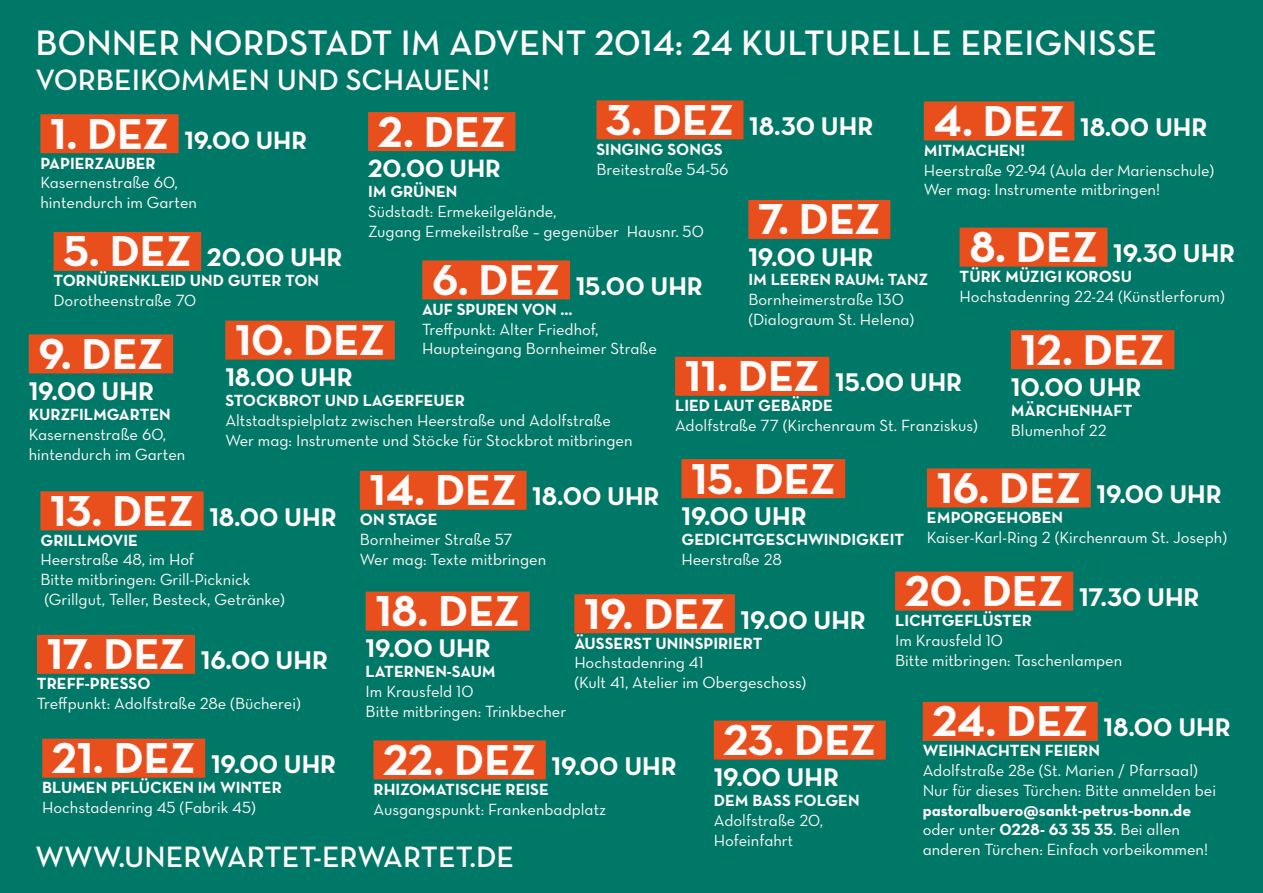
<style>
.page{position:relative;width:1263px;height:893px;background:#007868}
.page>*{position:absolute;margin:0;border:0;box-sizing:border-box;transform-origin:0 0}
.t1{font:44.1px "Neutra Text Bold Alt";color:#fffbfa}
.t2{font:36px "Neutra Text Demi Alt";color:#fffbfa}
.t3{font:30px "Neutra Text Demi Alt";color:#fffbfa}
.t4{font:26.1px "Neutra Text Bold Alt";color:#fffbfa}
.t5{font:25.5px "Neutra Text Bold Alt";color:#fffbfa}
.t6{font:16.5px/19.8px "Neutra Text Book Alt";color:#fffbfa}
.t7{font:16.5px "Neutra Text Bold Alt";color:#fffbfa}
.s1{font-size:44.1px}
.s2{font-family:"Neutra Text Bold Alt"}
.s3{font-size:15.6px}
</style>
<div class="page">
<div style="left:40px;top:114px;width:139px;height:39px;background:#e94f1d"></div>
<div style="left:368px;top:112px;width:147px;height:39px;background:#e94f1d"></div>
<div style="left:596px;top:100px;width:147px;height:39px;background:#e94f1d"></div>
<div style="left:924px;top:101px;width:150px;height:39px;background:#e94f1d"></div>
<div style="left:54px;top:232px;width:147px;height:39px;background:#e94f1d"></div>
<div style="left:422px;top:260px;width:148px;height:39px;background:#e94f1d"></div>
<div style="left:748px;top:200px;width:142px;height:39px;background:#e94f1d"></div>
<div style="left:959px;top:228px;width:148px;height:39px;background:#e94f1d"></div>
<div style="left:29px;top:334px;width:144px;height:39px;background:#e94f1d"></div>
<div style="left:225px;top:321px;width:170px;height:39px;background:#e94f1d"></div>
<div style="left:675px;top:357px;width:154px;height:39px;background:#e94f1d"></div>
<div style="left:1011px;top:330px;width:163px;height:39px;background:#e94f1d"></div>
<div style="left:40px;top:491px;width:164px;height:39px;background:#e94f1d"></div>
<div style="left:360px;top:471px;width:167px;height:39px;background:#e94f1d"></div>
<div style="left:681px;top:459px;width:164px;height:39px;background:#e94f1d"></div>
<div style="left:927px;top:468px;width:164px;height:39px;background:#e94f1d"></div>
<div style="left:37px;top:635px;width:158px;height:39px;background:#e94f1d"></div>
<div style="left:366px;top:592px;width:164px;height:39px;background:#e94f1d"></div>
<div style="left:574px;top:594px;width:161px;height:39px;background:#e94f1d"></div>
<div style="left:895px;top:572px;width:178px;height:39px;background:#e94f1d"></div>
<div style="left:373px;top:740px;width:173px;height:39px;background:#e94f1d"></div>
<div style="left:714px;top:721px;width:172px;height:39px;background:#e94f1d"></div>
<div style="left:923px;top:702px;width:175px;height:39px;background:#e94f1d"></div>
<div style="left:42px;top:739px;width:163px;height:39px;background:#e94f1d"></div>
<h2 class="t2" style="left:36px;top:21px;width:1123px">BONNER NORDSTADT IM ADVENT 2014: 24 KULTURELLE EREIGNISSE</h2>
<h3 class="t3" style="left:36px;top:61px;width:456px">VORBEIKOMMEN UND SCHAUEN!</h3>
<h3 class="t4" style="left:606px;top:110px;width:269px"><span class="s1">3. DEZ</span> 18.30 UHR</h3>
<p class="t7" style="left:596px;top:139px;width:128px">SINGING SONGS</p>
<p class="t6" style="left:596px;top:159px;width:134px">Breitestraße 54-56</p>
<h3 class="t4" style="left:933px;top:111px;width:275px"><span class="s1">4. DEZ</span> 18.00 UHR</h3>
<p class="t7" style="left:924px;top:140px;width:103px">MITMACHEN!</p>
<p class="t6" style="left:924px;top:160px;width:292px">Heerstraße 92-94 (Aula der Marienschule)<br>Wer mag: Instrumente mitbringen!</p>
<h1 class="t1" style="left:378px;top:104px;width:129px">2. DEZ</h1>
<h3 class="t5" style="left:368px;top:153px;width:134px">20.00 UHR</h3>
<p class="t7" style="left:368px;top:181px;width:91px">IM GRÜNEN</p>
<p class="t6" style="left:368px;top:201px;width:337px">Südstadt: Ermekeilgelände,<br>Zugang Ermekeilstraße – gegenüber Hausnr. 50</p>
<h3 class="t5" style="left:50px;top:124px;width:258px"><span class="s1">1. DEZ</span> 19.00 UHR</h3>
<p class="t7" style="left:40px;top:153px;width:117px">PAPIERZAUBER</p>
<p class="t6" style="left:40px;top:173px;width:158px">Kasernenstraße 60, hintendurch im Garten</p>
<h1 class="t1" style="left:758px;top:192px;width:124px">7. DEZ</h1>
<h3 class="t4" style="left:748px;top:240px;width:127px">19.00 UHR</h3>
<p class="t7" style="left:748px;top:270px;width:181px">IM LEEREN RAUM: TANZ</p>
<p class="t6" style="left:748px;top:289px;width:167px">Bornheimerstraße 130 (Dialograum St. Helena)</p>
<h3 class="t4" style="left:969px;top:237px;width:267px"><span class="s1">8. DEZ</span> 19.30 UHR</h3>
<p class="t7" style="left:959px;top:266px;width:174px">TÜRK MÜZIGI KOROSU</p>
<p class="t6" style="left:959px;top:286px;width:267px">Hochstadenring 22-24 (Künstlerforum)</p>
<h3 class="t4" style="left:63px;top:241px;width:281px"><span class="s1">5. DEZ</span> 20.00 UHR</h3>
<p class="t7" style="left:54px;top:270px;width:267px">TORNÜRENKLEID UND GUTER TON</p>
<p class="t6" style="left:54px;top:290px;width:144px">Dorotheenstraße 70</p>
<h3 class="t4" style="left:432px;top:270px;width:272px"><span class="s1">6. DEZ</span> 15.00 UHR</h3>
<p class="t7" style="left:422px;top:299px;width:152px">AUF SPUREN VON ...</p>
<p class="t6" style="left:422px;top:319px;width:236px">Treffpunkt: Alter Friedhof,<br>Haupteingang Bornheimer Straße</p>
<h1 class="t1" style="left:235px;top:313px;width:151px">10. DEZ</h1>
<h3 class="t4" style="left:225px;top:361px;width:129px">18.00 UHR</h3>
<p class="t7" style="left:225px;top:390px;width:241px">STOCKBROT UND LAGERFEUER</p>
<p class="t6" style="left:225px;top:410px;width:409px">Altstadtspielplatz zwischen Heerstraße und Adolfstraße<br>Wer mag: Instrumente und Stöcke für Stockbrot mitbringen</p>
<h1 class="t1" style="left:1020px;top:322px;width:146px">12. DEZ</h1>
<h3 class="t4" style="left:1011px;top:371px;width:132px">10.00 UHR</h3>
<p class="t7" style="left:1011px;top:400px;width:123px">MÄRCHENHAFT</p>
<p class="t6" style="left:1011px;top:420px;width:97px">Blumenhof 22</p>
<h1 class="t1" style="left:38px;top:326px;width:126px">9. DEZ</h1>
<h3 class="t4" style="left:29px;top:375px;width:127px">19.00 UHR</h3>
<p class="t7" style="left:29px;top:404px;width:144px">KURZFILMGARTEN</p>
<p class="t6" style="left:29px;top:424px;width:158px">Kasernenstraße 60, hintendurch im Garten</p>
<h3 class="t4" style="left:685px;top:366px;width:279px"><span class="s1">11. DEZ</span> 15.00 UHR</h3>
<p class="t7" style="left:675px;top:395px;width:159px">LIED LAUT GEBÄRDE</p>
<p class="t6" style="left:675px;top:415px;width:304px">Adolfstraße 77 (Kirchenraum St. Franziskus)</p>
<h1 class="t1" style="left:691px;top:451px;width:146px">15. DEZ</h1>
<h3 class="t4" style="left:681px;top:500px;width:127px">19.00 UHR</h3>
<p class="t7" style="left:681px;top:529px;width:224px">GEDICHTGESCHWINDIGKEIT</p>
<p class="t6" style="left:681px;top:549px;width:102px">Heerstraße 28</p>
<h3 class="t4" style="left:937px;top:478px;width:287px"><span class="s1">16. DEZ</span> 19.00 UHR</h3>
<p class="t7" style="left:927px;top:507px;width:138px">EMPORGEHOBEN</p>
<p class="t6" style="left:927px;top:527px;width:302px">Kaiser-Karl-Ring 2 (Kirchenraum St. Joseph)</p>
<h3 class="t4" style="left:370px;top:480px;width:291px"><span class="s1">14. DEZ</span> 18.00 UHR</h3>
<p class="t7" style="left:360px;top:509px;width:79px">ON STAGE</p>
<p class="t6" style="left:360px;top:529px;width:188px">Bornheimer Straße 57<br>Wer mag: Texte mitbringen</p>
<h3 class="t4" style="left:50px;top:501px;width:288px"><span class="s1">13. DEZ</span> 18.00 UHR</h3>
<p class="t7" style="left:40px;top:530px;width:99px">GRILLMOVIE</p>
<p class="t6" style="left:40px;top:550px;width:246px">Heerstraße 48, im Hof<br>Bitte mitbringen: Grill-Picknick (Grillgut, Teller, Besteck, Getränke)</p>
<h3 class="t4" style="left:905px;top:581px;width:296px"><span class="s1">20. DEZ</span> 17.30 UHR</h3>
<p class="t7" style="left:895px;top:610px;width:138px">LICHTGEFLÜSTER</p>
<p class="t6" style="left:895px;top:630px;width:229px">Im Krausfeld 10<br>Bitte mitbringen: Taschenlampen</p>
<h1 class="t1" style="left:375px;top:584px;width:146px">18. DEZ</h1>
<h3 class="t4" style="left:366px;top:632px;width:127px">19.00 UHR</h3>
<p class="t7" style="left:366px;top:661px;width:131px">LATERNEN-SAUM</p>
<p class="t6" style="left:366px;top:681px;width:202px">Im Krausfeld 10<br>Bitte mitbringen: Trinkbecher</p>
<h3 class="t4" style="left:584px;top:604px;width:283px"><span class="s1">19. DEZ</span> 19.00 UHR</h3>
<p class="t7" style="left:574px;top:633px;width:190px">ÄUSSERST UNINSPIRIERT</p>
<p class="t6" style="left:574px;top:653px;width:234px">Hochstadenring 41<br>(Kult 41, Atelier im Obergeschoss)</p>
<h3 class="t4" style="left:47px;top:644px;width:283px"><span class="s1">17. DEZ</span> 16.00 UHR</h3>
<p class="t7" style="left:37px;top:673px;width:115px">TREFF-PRESSO</p>
<p class="t6" style="left:37px;top:693px;width:265px">Treffpunkt: Adolfstraße 28e (Bücherei)</p>
<h3 class="t4" style="left:932px;top:711px;width:300px"><span class="s1">24. DEZ</span> 18.00 UHR</h3>
<p class="t7" style="left:923px;top:740px;width:179px">WEIHNACHTEN FEIERN</p>
<p class="t6" style="left:923px;top:760px;width:295px">Adolfstraße 28e (St. Marien / Pfarrsaal)<br>Nur für dieses Türchen: Bitte anmelden bei</p>
<p class="t7" style="left:923px;top:800px;width:270px">pastoralbuero@sankt-petrus-bonn.de</p>
<p class="t6" style="left:923px;top:820px;width:287px">oder unter <span class="s2">0228- 63 35 35</span>. Bei allen anderen Türchen: Einfach vorbeikommen!</p>
<h1 class="t1" style="left:723px;top:713px;width:154px">23. DEZ</h1>
<h3 class="t4" style="left:714px;top:761px;width:127px">19.00 UHR</h3>
<p class="t7" style="left:714px;top:790px;width:147px">DEM BASS FOLGEN</p>
<p class="t6" style="left:714px;top:810px;width:111px">Adolfstraße 20,<br>Hofeinfahr<span class="s3">t</span></p>
<h3 class="t4" style="left:52px;top:748px;width:286px"><span class="s1">21. DEZ</span> 19.00 UHR</h3>
<p class="t7" style="left:42px;top:777px;width:241px">BLUMEN PFLÜCKEN IM WINTER</p>
<p class="t6" style="left:42px;top:797px;width:215px">Hochstadenring 45 (Fabrik 45)</p>
<h3 class="t4" style="left:383px;top:750px;width:295px"><span class="s1">22. DEZ</span> 19.00 UHR</h3>
<p class="t7" style="left:373px;top:779px;width:177px">RHIZOMATISCHE REISE</p>
<p class="t6" style="left:373px;top:799px;width:234px">Ausgangspunkt: Frankenbadplatz</p>
<h3 class="t3" style="left:36px;top:838px;width:480px">WWW.UNERWARTET-ERWARTET.DE</h3>
</div>
